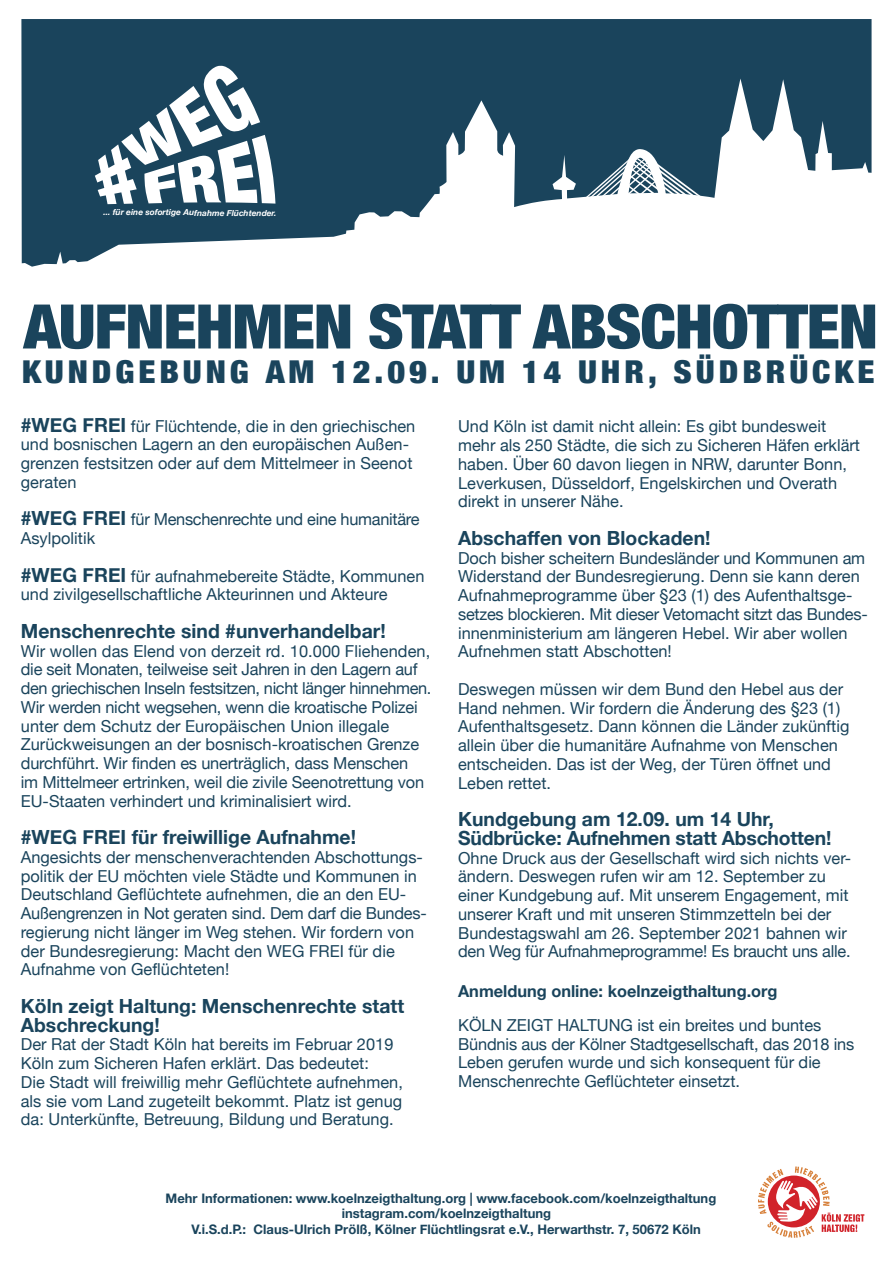
<style>
.page{position:relative;width:893px;height:1263px;background:#fff}
.page>*{position:absolute;margin:0;border:0;box-sizing:border-box;transform-origin:0 0}
.t1{font:900 condensed 61.5px "Helvetica Neue";letter-spacing:-.02em;color:#1a445c;scale:1.08 1}
.t2{font:900 condensed 31.5px "Helvetica Neue";letter-spacing:.115em;color:#1a445c;scale:1.08 1}
.t3{font:700 19.5px/18.8px "Helvetica Neue";color:#1a445c}
.t4{font:16.5px/18.8px "Helvetica Neue";color:#1a445c}
.t5{font:700 16.5px "Helvetica Neue";color:#1a445c}
.t6{font:700 13.2px "Helvetica Neue";color:#1a445c}
.t7{font:italic 700 8.4px "Helvetica Neue";color:#fff}
.s1{font-weight:700;font-size:19.5px}
</style>
<div class="page">
<div style="left:21px;top:19px;width:850px;height:60px;background:#1a445c"></div>
<svg style="left:21px;top:79px;width:851px;height:188px;fill:#1a445c"></svg>
<svg style="left:584px;top:150px;width:119px;height:81px"></svg>
<svg style="left:758px;top:1166px;width:106px;height:72px"></svg>
<svg style="left:95px;top:66px;width:180px;height:138px"></svg>
<p class="t7" style="left:103px;top:206px;width:175px">... für eine sofortige Aufnahme Flüchtender.</p>
<h1 class="t1" style="left:23px;top:276px;width:793px">AUFNEHMEN STATT ABSCHOTTEN</h1>
<h2 class="t2" style="left:22px;top:345px;width:791px">KUNDGEBUNG AM 12.09. UM 14 UHR, SÜDBRÜCKE</h2>
<p class="t4" style="left:21px;top:417px;width:396px"><span class="s1">#WEG FREI</span> für Flüchtende, die in den griechischen und bosnischen Lagern an den europäischen Außen&shy;grenzen festsitzen oder auf dem Mittelmeer in Seenot geraten</p>
<p class="t4" style="left:21px;top:511px;width:400px"><span class="s1">#WEG FREI</span> für Menschenrechte und eine humanitäre<br>Asylpolitik</p>
<p class="t4" style="left:21px;top:567px;width:405px"><span class="s1">#WEG FREI</span> für aufnahmebereite Städte, Kommunen und zivilgesellschaftliche Akteurinnen und Akteure</p>
<p class="t3" style="left:21px;top:622px;width:367px">Menschenrechte sind #unverhandelbar!</p>
<p class="t4" style="left:21px;top:642px;width:412px">Wir wollen das Elend von derzeit rd. 10.000 Fliehenden, die seit Monaten, teilweise seit Jahren in den Lagern auf den griechischen Inseln festsitzen, nicht länger hinnehmen.<br>Wir werden nicht wegsehen, wenn die kroatische Polizei unter dem Schutz der Europäischen Union illegale Zurückweisungen an der bosnisch-kroatischen Grenze durchführt. Wir finden es unerträglich, dass Menschen<br>im Mittelmeer ertrinken, weil die zivile Seenotrettung von EU-Staaten verhindert und kriminalisiert wird.</p>
<p class="t3" style="left:21px;top:828px;width:337px">#WEG FREI für freiwillige Aufnahme!</p>
<p class="t4" style="left:21px;top:848px;width:407px">Angesichts der menschenverachtenden Abschottungs&shy;politik der EU möchten viele Städte und Kommunen in Deutschland Geflüchtete aufnehmen, die an den EU-Außengrenzen in Not geraten sind. Dem darf die Bundes&shy;regierung nicht länger im Weg stehen. Wir fordern von der Bundesregierung: Macht den WEG FREI für die Aufnahme von Geflüchteten!</p>
<p class="t3" style="left:21px;top:997px;width:385px">Köln zeigt Haltung: Menschenrechte statt<br>Abschreckung!</p>
<p class="t4" style="left:21px;top:1036px;width:384px">Der Rat der Stadt Köln hat bereits im Februar 2019<br>Köln zum Sicheren Hafen erklärt. Das bedeutet:<br>Die Stadt will freiwillig mehr Geflüchtete aufnehmen, als sie vom Land zugeteilt bekommt. Platz ist genug da: Unterkünfte, Betreuung, Bildung und Beratung.</p>
<p class="t4" style="left:458px;top:418px;width:403px">Und Köln ist damit nicht allein: Es gibt bundesweit mehr als 250 Städte, die sich zu Sicheren Häfen erklärt haben. Über 60 davon liegen in NRW, darunter Bonn, Leverkusen, Düsseldorf, Engelskirchen und Overath direkt in unserer Nähe.</p>
<p class="t3" style="left:458px;top:529px;width:254px">Abschaffen von Blockaden!</p>
<p class="t4" style="left:458px;top:549px;width:411px">Doch bisher scheitern Bundesländer und Kommunen am Widerstand der Bundesregierung. Denn sie kann deren Aufnahmeprogramme über §23 (1) des Aufenthaltsge&shy;setzes blockieren. Mit dieser Vetomacht sitzt das Bundes&shy;innenministerium am längeren Hebel. Wir aber wollen Aufnehmen statt Abschotten!</p>
<p class="t4" style="left:458px;top:681px;width:393px">Deswegen müssen wir dem Bund den Hebel aus der Hand nehmen. Wir fordern die Änderung des §23 (1)<br>Aufenthaltsgesetz. Dann können die Länder zukünftig allein über die humanitäre Aufnahme von Menschen entscheiden. Das ist der Weg, der Türen öffnet und Leben rettet.</p>
<p class="t3" style="left:458px;top:810px;width:375px">Kundgebung am 12.09. um 14 Uhr,<br>Südbrücke: Aufnehmen statt Abschotten!</p>
<p class="t4" style="left:458px;top:849px;width:395px">Ohne Druck aus der Gesellschaft wird sich nichts ver&shy;ändern. Deswegen rufen wir am 12. September zu einer Kundgebung auf. Mit unserem Engagement, mit unserer Kraft und mit unseren Stimmzetteln bei der Bundestagswahl am 26. September 2021 bahnen wir den Weg für Aufnahmeprogramme! Es braucht uns alle.</p>
<p class="t5" style="left:458px;top:978px;width:321px">Anmeldung online: koelnzeigthaltung.org</p>
<p class="t4" style="left:458px;top:1017px;width:398px">KÖLN ZEIGT HALTUNG ist ein breites und buntes Bündnis aus der Kölner Stadtgesellschaft, das 2018 ins Leben gerufen wurde und sich konsequent für die Menschenrechte Geflüchteter einsetzt.</p>
<p class="t6" style="left:166px;top:1187px;width:552px">Mehr Informationen: www.koelnzeigthaltung.org | www.facebook.com/koelnzeigthaltung</p>
<p class="t6" style="left:342px;top:1203px;width:211px">instagram.com/koelnzeigthaltung</p>
<p class="t6" style="left:192px;top:1219px;width:511px">V.i.S.d.P.: Claus-Ulrich Prölß, Kölner Flüchtlingsrat e.V., Herwarthstr. 7, 50672 Köln</p>
</div>
